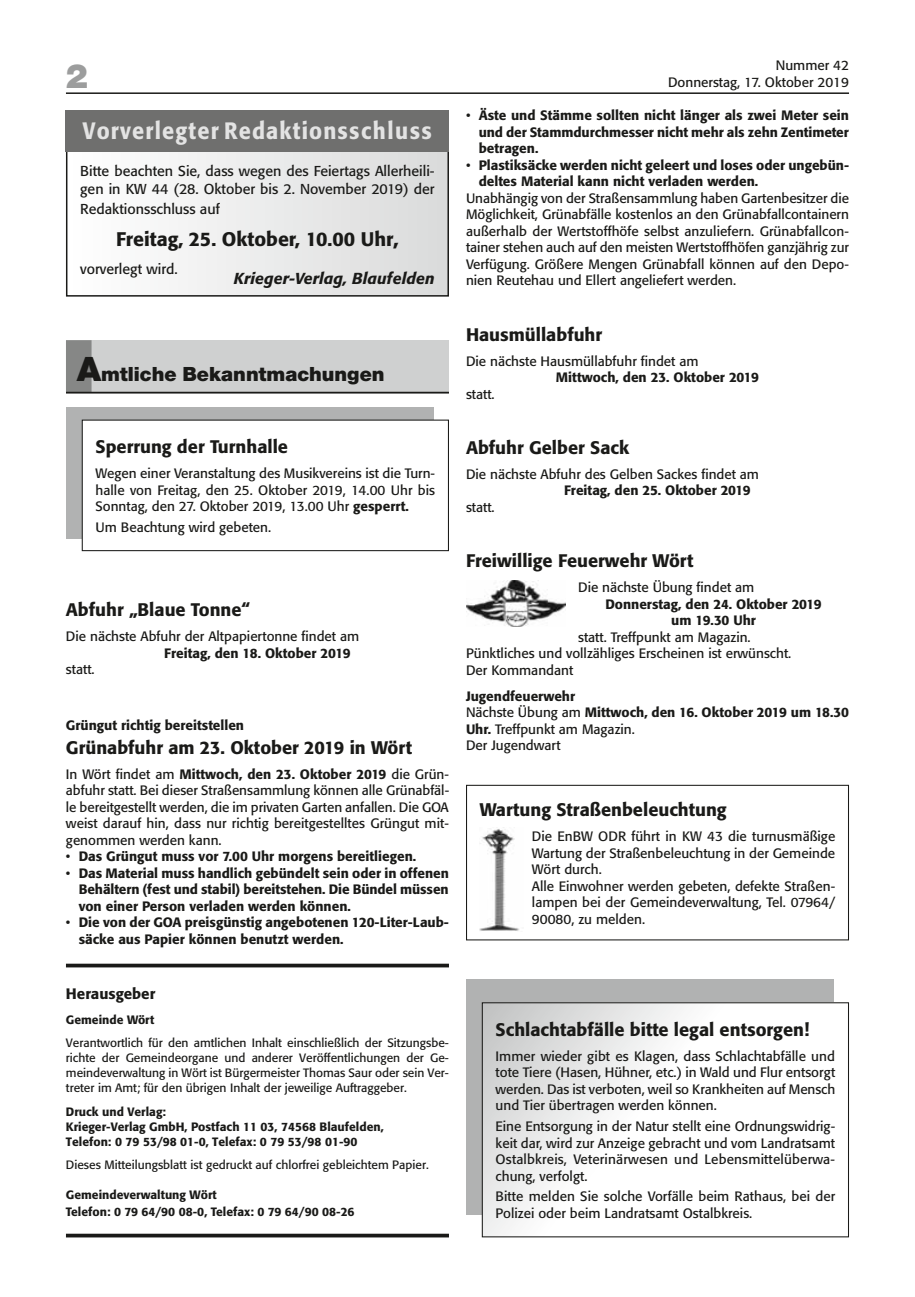
<style>
.page{position:relative;width:915px;height:1297px;background:#fff}
.page>*{position:absolute;margin:0;border:0;box-sizing:border-box;transform-origin:0 0}
.t1{font:900 36px "Nimbus Sans Novus T";color:#9c9d9d}
.t2{font:500 23.4px "Formata";letter-spacing:.055em;color:#e3e3e3;scale:.92 1}
.t3{font:900 21px "Nimbus Sans Novus T";color:#1a1a18}
.t4{font:500 19.5px "Formata";color:#1a1a18}
.t5{font:500 18px "Formata";color:#1a1a18}
.t6{font:italic 500 15.75px "Formata";letter-spacing:.01em;color:#1a1a18}
.t7{font:500 15px "Formata";color:#1a1a18}
.t8{font:14.25px/18px "Formata";color:#1a1a18}
.t9{font:13.5px/16.5px "Formata";color:#1a1a18;text-align:justify}
.t10{font:500 13.5px/16.5px "Formata";color:#1a1a18}
.t11{font:12px/15px "Formata";color:#1a1a18;text-align:justify}
.t12{font:500 12px/15px "Formata";color:#1a1a18}
.s1{font-size:21px}
.s2{font-size:36.15px}
.s3{font-weight:500}
.s4{font-weight:400}
</style>
<div class="page">
<hr style="left:66px;top:92px;width:782px;height:2px;background:#1a1a18">
<div style="left:66px;top:340px;width:383px;height:52px;background:#cfd0d0"></div>
<div style="left:66px;top:340px;width:25px;height:52px;background:#868786"></div>
<hr style="left:66px;top:392px;width:383px;height:2px;background:#1a1a18">
<div style="left:66px;top:407px;width:367px;height:131px;background:#b1b2b2"></div>
<div style="left:82px;top:420px;width:366px;height:131px;background:#fff"></div>
<div style="left:82px;top:420px;width:367px;height:131px;border:1px solid #1a1a18"></div>
<img style="left:466px;top:581px;width:99px;height:46px">
<img style="left:479px;top:829px;width:40px;height:102px">
<div style="left:466px;top:785px;width:382px;height:155px;border:1px solid #1a1a18"></div>
<div style="left:466px;top:979px;width:367px;height:235px;background:#b1b2b2"></div>
<svg style="left:483px;top:1004px;width:350px;height:231px;background:#f4f5f5"></svg>
<div style="left:481px;top:1002px;width:367px;height:235px;border:1px solid #1a1a18"></div>
<hr style="left:66px;top:964px;width:383px;height:3px;background:#1a1a18">
<hr style="left:66px;top:1234px;width:383px;height:3px;background:#1a1a18">
<div style="left:67px;top:140px;width:381px;height:156px;background:linear-gradient(to right,#fff,#dadbdb)"></div>
<div style="left:66px;top:139px;width:383px;height:158px;border:2px solid #1a1a18"></div>
<div style="left:66px;top:111px;width:383px;height:41px;background:#6f6f6e"></div>
<h1 class="t1" style="left:66px;top:55px;width:24px">2</h1>
<p class="t9" style="left:667px;top:57px;width:182px;text-align:right">Nummer 42<br>Donnerstag, 17. Oktober 2019</p>
<h2 class="t2" style="left:83px;top:116px;width:380px">Vorverlegter Redaktionsschluss</h2>
<p class="t8" style="left:80px;top:162px;width:356px">Bitte beachten Sie, dass wegen des Feiertags Allerheili&shy;gen in KW 44 (28. Oktober bis 2. November 2019) der</p>
<p class="t8" style="left:80px;top:200px;width:141px">Redaktionsschluss auf</p>
<h3 class="t4" style="left:116px;top:227px;width:284px">Freitag, 25. Oktober, 10.00 Uhr<span class="s1">,</span></h3>
<p class="t8" style="left:80px;top:260px;width:99px">vorverlegt wird.</p>
<p class="t6" style="left:234px;top:269px;width:202px">Krieger-Verlag, Blaufelden</p>
<h3 class="t3" style="left:77px;top:362px;width:309px"><span class="s2">A</span>mtliche Bekanntmachungen</h3>
<h3 class="t5" style="left:95px;top:436px;width:194px">Sperrung der Turnhalle</h3>
<p class="t9" style="left:95px;top:465px;width:341px">Wegen einer Veranstaltung des Musikvereins ist die Turn&shy;halle von Freitag, den 25. Oktober 2019, 14.00 Uhr bis Sonntag, den 27. Oktober 2019, 13.00 Uhr <span class="s3">gesperrt.</span></p>
<p class="t9" style="left:95px;top:519px;width:177px">Um Beachtung wird gebeten.</p>
<h3 class="t5" style="left:66px;top:599px;width:186px">Abfuhr „Blaue Tonne“</h3>
<p class="t9" style="left:66px;top:628px;width:295px">Die nächste Abfuhr der Altpapiertonne findet am</p>
<p class="t10" style="left:164px;top:644px;width:188px">Freitag, den 18. Oktober 2019</p>
<p class="t9" style="left:66px;top:661px;width:30px">statt.</p>
<p class="t10" style="left:66px;top:717px;width:180px">Grüngut richtig bereitstellen</p>
<h3 class="t5" style="left:66px;top:736px;width:347px">Grünabfuhr am 23. Oktober 2019 in Wört</h3>
<p class="t9" style="left:66px;top:766px;width:384px">In Wört findet am <span class="s3">Mittwoch, den 23. Oktober 2019</span> die Grün&shy;abfuhr statt. Bei dieser Straßensammlung können alle Grünabfäl&shy;le bereitgestellt werden, die im privaten Garten anfallen. Die GOA weist darauf hin, dass nur richtig bereitgestelltes Grüngut mit&shy;genommen werden kann.</p>
<p class="t10" style="left:66px;top:848px;width:351px"><span class="s4">•</span> Das Grüngut muss vor 7.00 Uhr morgens bereitliegen.</p>
<p class="t10" style="left:79px;top:865px;width:371px;text-align:justify;text-indent:-13px"><span class="s4">•</span> Das Material muss handlich gebündelt sein oder in offenen Behältern (fest und stabil) bereitstehen. Die Bündel müssen von einer Person verladen werden können.</p>
<p class="t10" style="left:79px;top:914px;width:371px;text-indent:-13px"><span class="s4">•</span> Die von der GOA preisgünstig angebotenen 120-Liter-Laub&shy;säcke aus Papier können benutzt werden.</p>
<p class="t7" style="left:66px;top:984px;width:91px">Herausgeber</p>
<p class="t12" style="left:66px;top:1012px;width:90px">Gemeinde Wört</p>
<p class="t11" style="left:66px;top:1035px;width:384px">Verantwortlich für den amtlichen Inhalt einschließlich der Sitzungsbe&shy;richte der Gemeindeorgane und anderer Veröffentlichungen der Ge&shy;meindeverwaltung in Wört ist Bürgermeister Thomas Saur oder sein Ver&shy;treter im Amt; für den übrigen Inhalt der jeweilige Auftraggeber.</p>
<p class="t12" style="left:66px;top:1104px;width:319px">Druck und Verlag:<br>Krieger-Verlag GmbH, Postfach 11 03, 74568 Blaufelden,<br>Telefon: 0 79 53/98 01-0, Telefax: 0 79 53/98 01-90</p>
<p class="t11" style="left:66px;top:1157px;width:364px">Dieses Mitteilungsblatt ist gedruckt auf chlorfrei gebleichtem Papier.</p>
<p class="t12" style="left:66px;top:1187px;width:290px;line-height:16.5px">Gemeindeverwaltung Wört<br>Telefon: 0 79 64/90 08-0, Telefax: 0 79 64/90 08-26</p>
<p class="t10" style="left:478px;top:107px;width:371px;text-align:justify;text-indent:-13px"><span class="s4">•</span> Äste und Stämme sollten nicht länger als zwei Meter sein und der Stammdurchmesser nicht mehr als zehn Zentimeter betragen.</p>
<p class="t10" style="left:478px;top:157px;width:372px;text-indent:-13px"><span class="s4">•</span> Plastiksäcke werden nicht geleert und loses oder ungebün&shy;deltes Material kann nicht verladen werden.</p>
<p class="t9" style="left:466px;top:190px;width:384px">Unabhängig von der Straßensammlung haben Gartenbesitzer die Möglichkeit, Grünabfälle kostenlos an den Grünabfallcontainern außerhalb der Wertstoffhöfe selbst anzuliefern. Grünabfallcon&shy;tainer stehen auch auf den meisten Wertstoffhöfen ganzjährig zur Verfügung. Größere Mengen Grünabfall können auf den Depo&shy;nien Reutehau und Ellert angeliefert werden.</p>
<h3 class="t5" style="left:466px;top:323px;width:138px">Hausmüllabfuhr</h3>
<p class="t9" style="left:466px;top:353px;width:234px">Die nächste Hausmüllabfuhr findet am</p>
<p class="t10" style="left:555px;top:369px;width:205px">Mittwoch, den 23. Oktober 2019</p>
<p class="t9" style="left:466px;top:386px;width:30px">statt.</p>
<h3 class="t5" style="left:466px;top:437px;width:165px">Abfuhr Gelber Sack</h3>
<p class="t9" style="left:466px;top:466px;width:294px">Die nächste Abfuhr des Gelben Sackes findet am</p>
<p class="t10" style="left:564px;top:482px;width:188px">Freitag, den 25. Oktober 2019</p>
<p class="t9" style="left:466px;top:499px;width:30px">statt.</p>
<h3 class="t5" style="left:466px;top:550px;width:229px">Freiwillige Feuerwehr Wört</h3>
<p class="t9" style="left:578px;top:579px;width:178px">Die nächste Übung findet am</p>
<p class="t10" style="left:605px;top:596px;width:218px;text-align:center">Donnerstag, den 24. Oktober 2019 um 19.30 Uhr</p>
<p class="t9" style="left:466px;top:629px;width:327px;text-align:left;text-indent:112px">statt. Treffpunkt am Magazin.<br>Pünktliches und vollzähliges Erscheinen ist erwünscht.<br>Der Kommandant</p>
<p class="t10" style="left:466px;top:687px;width:384px">Jugendfeuerwehr<br><span class="s4">Nächste Übung am</span> Mittwoch, den 16. Oktober 2019 um 18.30<br>Uhr. <span class="s4">Treffpunkt am Magazin.<br>Der Jugendwart</span></p>
<h3 class="t5" style="left:479px;top:799px;width:248px">Wartung Straßenbeleuchtung</h3>
<p class="t9" style="left:531px;top:828px;width:305px;text-align:left">Die EnBW ODR führt in KW 43 die turnusmäßige Wartung der Straßenbeleuchtung in der Gemeinde Wört durch.<br>Alle Einwohner werden gebeten, defekte Straßen&shy;lampen bei der Gemeindeverwaltung, Tel. 07964/ 90080, zu melden.</p>
<h3 class="t5" style="left:495px;top:1018px;width:315px">Schlachtabfälle bitte legal entsorgen!</h3>
<p class="t9" style="left:495px;top:1048px;width:341px">Immer wieder gibt es Klagen, dass Schlachtabfälle und tote Tiere (Hasen, Hühner, etc.) in Wald und Flur entsorgt werden. Das ist verboten, weil so Krankheiten auf Mensch und Tier übertragen werden können.</p>
<p class="t9" style="left:495px;top:1118px;width:341px">Eine Entsorgung in der Natur stellt eine Ordnungswidrig&shy;keit dar, wird zur Anzeige gebracht und vom Landratsamt Ostalbkreis, Veterinärwesen und Lebensmittelüberwa&shy;chung, verfolgt.</p>
<p class="t9" style="left:495px;top:1188px;width:341px">Bitte melden Sie solche Vorfälle beim Rathaus, bei der<br>Polizei oder beim Landratsamt Ostalbkreis.</p>
</div>
